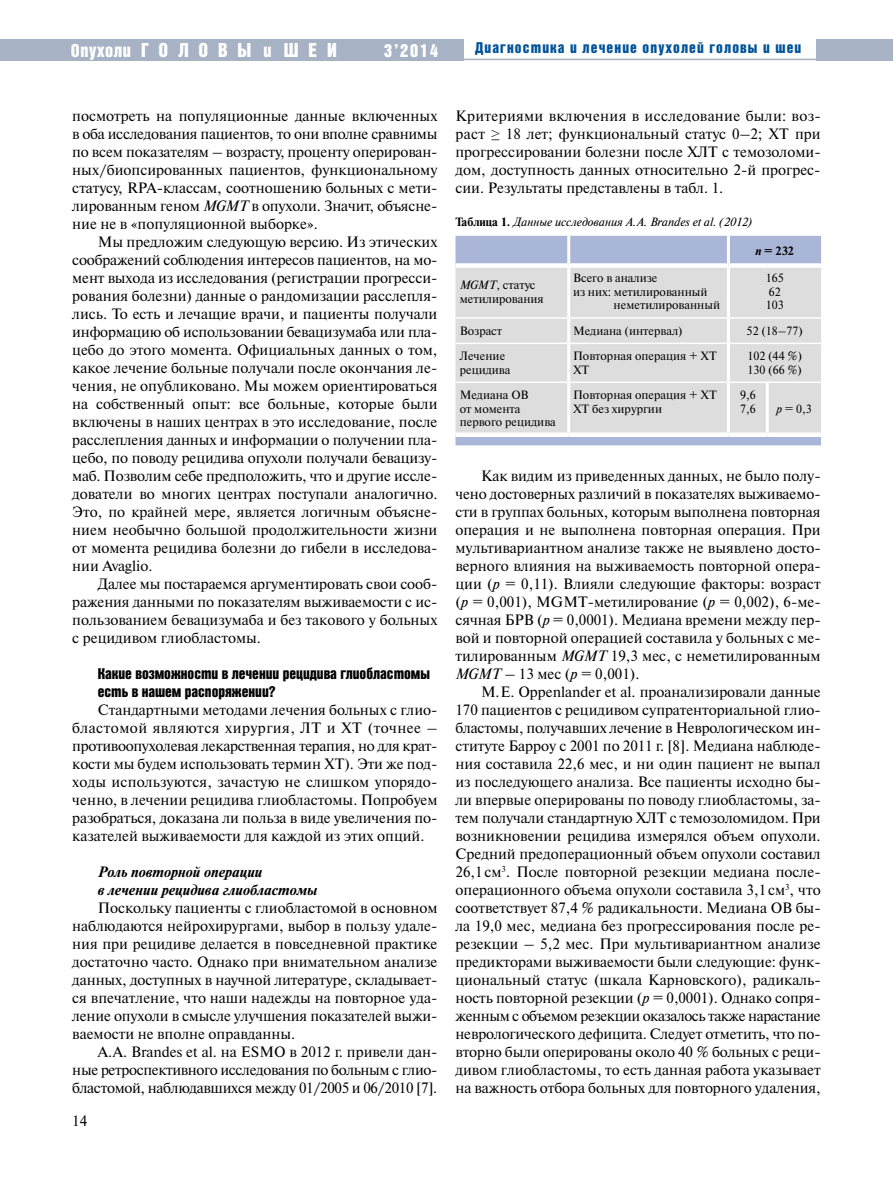
<style>
.page{position:relative;width:893px;height:1191px;background:#fff}
.page>*{position:absolute;margin:0;border:0;box-sizing:border-box;transform-origin:0 0}
.t1{font:19.5px "Bastion Kontrast Alt C";letter-spacing:.5em;color:#fff}
.t2{font:18px "Bastion Kontrast Alt C";color:#fff}
.t3{font:15px/18px "Newton C";color:#000;text-align:justify}
.t4{font:15px/18px "Newton C";letter-spacing:-.02em;color:#000}
.t5{font:15px/18px "Bastion Kontrast Alt C";color:#000}
.t6{font:italic 700 15px/18px "Newton C";color:#000}
.t7{font:15px "Bastion Kontrast Alt C";letter-spacing:.075em;color:#005398}
.t8{font:12px/13.5px "Newton C";color:#000}
.t9{font:italic 12px "Newton C";color:#000}
.t10{font:700 12px "Newton C";color:#000}
.s1{font-size:18px}
.s2{font-style:italic}
.s3{font-family:"Times New Roman"}
.s4{font-weight:700;font-style:normal}
</style>
<div class="page">
<div style="left:0;top:39px;width:463px;height:21px;background:#a7b2c5"></div>
<div style="left:816px;top:39px;width:77px;height:21px;background:#a7b2c5"></div>
<hr style="left:445px;top:59px;width:377px;height:1px;background:#a7b2c5">
<div style="left:455px;top:236px;width:366px;height:209px;background:#aab6d7"></div>
<div style="left:455px;top:268px;width:366px;height:164px;background:#ddddde"></div>
<hr style="left:567px;top:236px;width:3px;height:27px;background:#fff">
<hr style="left:567px;top:268px;width:3px;height:49px;background:#fff">
<hr style="left:567px;top:319px;width:3px;height:24px;background:#fff">
<hr style="left:567px;top:344px;width:3px;height:37px;background:#fff">
<hr style="left:567px;top:383px;width:3px;height:49px;background:#fff">
<hr style="left:727px;top:383px;width:3px;height:49px;background:#fff">
<hr style="left:766px;top:383px;width:3px;height:49px;background:#fff">
<hr style="left:455px;top:317px;width:114px;height:2px;background:#fff">
<hr style="left:569px;top:317px;width:159px;height:2px;background:#fff">
<hr style="left:455px;top:343px;width:114px;height:1px;background:#fff">
<hr style="left:569px;top:343px;width:159px;height:1px;background:#fff">
<hr style="left:455px;top:381px;width:114px;height:2px;background:#fff">
<hr style="left:569px;top:381px;width:159px;height:2px;background:#fff">
<div style="left:455px;top:432px;width:114px;height:5px;background:#fff"></div>
<div style="left:569px;top:432px;width:159px;height:5px;background:#fff"></div>
<div style="left:728px;top:432px;width:39px;height:5px;background:#fff"></div>
<div style="left:767px;top:432px;width:54px;height:5px;background:#fff"></div>
<div style="left:455px;top:263px;width:114px;height:5px;background:#fff"></div>
<div style="left:569px;top:263px;width:159px;height:5px;background:#fff"></div>
<hr style="left:727px;top:236px;width:3px;height:27px;background:#fff">
<hr style="left:727px;top:319px;width:3px;height:24px;background:#fff">
<hr style="left:728px;top:343px;width:39px;height:1px;background:#fff">
<hr style="left:767px;top:343px;width:54px;height:1px;background:#fff">
<hr style="left:728px;top:381px;width:39px;height:2px;background:#fff">
<hr style="left:767px;top:381px;width:54px;height:2px;background:#fff">
<hr style="left:727px;top:344px;width:3px;height:37px;background:#fff">
<div style="left:728px;top:263px;width:39px;height:5px;background:#fff"></div>
<div style="left:767px;top:263px;width:54px;height:5px;background:#fff"></div>
<hr style="left:727px;top:268px;width:3px;height:49px;background:#fff">
<hr style="left:728px;top:317px;width:39px;height:2px;background:#fff">
<hr style="left:767px;top:317px;width:54px;height:2px;background:#fff">
<h1 class="t1" style="left:71px;top:40px;width:267px"><span class="s1">Опухоли</span>ГОЛОВЫ <span class="s1">и</span> ШЕИ</h1>
<p class="t2" style="left:384px;top:41px;width:56px">3’2014</p>
<p class="t7" style="left:475px;top:40px;width:328px">Диагностика и лечение опухолей головы и шеи</p>
<p class="t3" style="left:72px;top:106px;width:367px">посмотреть на популяционные данные включенных в оба исследования пациентов, то они вполне сравнимы по всем показателям – возрасту, проценту оперирован&shy;ных/биопсированных пациентов, функциональному статусу, RPA-классам, соотношению больных с мети&shy;лированным геном <span class="s2">MGMT</span> в опухоли. Значит, объясне&shy;ние не в «популяционной выборке».</p>
<p class="t3" style="left:72px;top:232px;width:367px;text-align:left;text-indent:26px">Мы предложим следующую версию. Из этических соображений соблюдения интересов пациентов, на мо&shy;мент выхода из исследования (регистрации прогресси&shy;рования болезни) данные о рандомизации расслепля&shy;лись. То есть и лечащие врачи, и пациенты получали информацию об использовании бевацизумаба или пла&shy;цебо до этого момента. Официальных данных о том, какое лечение больные получали после окончания ле&shy;чения, не опубликовано. Мы можем ориентироваться на собственный опыт: все больные, которые были включены в наших центрах в это исследование, после расслепления данных и информации о получении пла&shy;цебо, по поводу рецидива опухоли получали бевацизу&shy;маб. Позволим себе предположить, что и другие иссле&shy;дователи во многих центрах поступали аналогично.<br>Это, по крайней мере, является логичным объясне&shy;нием необычно большой продолжительности жизни от момента рецидива болезни до гибели в исследова&shy;нии Avaglio.</p>
<p class="t3" style="left:72px;top:574px;width:367px;text-indent:26px">Далее мы постараемся аргументировать свои сооб&shy;ражения данными по показателям выживаемости с ис&shy;пользованием бевацизумаба и без такового у больных с рецидивом глиобластомы.</p>
<p class="t5" style="left:98px;top:664px;width:334px">Какие возможности в лечении рецидива глиобластомы есть в нашем распоряжении?</p>
<p class="t3" style="left:72px;top:700px;width:367px;text-indent:26px">Стандартными методами лечения больных с глио&shy;бластомой являются хирургия, ЛТ и ХТ (точнее – противоопухолевая лекарственная терапия, но для крат&shy;кости мы будем использовать термин ХТ). Эти же под&shy;ходы используются, зачастую не слишком упорядо&shy;ченно, в лечении рецидива глиобластомы. Попробуем разобраться, доказана ли польза в виде увеличения по&shy;казателей выживаемости для каждой из этих опций.</p>
<p class="t6" style="left:98px;top:862px;width:221px">Роль повторной операции<br>в лечении рецидива глиобластомы</p>
<p class="t3" style="left:72px;top:898px;width:367px;text-indent:26px">Поскольку пациенты с глиобластомой в основном наблюдаются нейрохирургами, выбор в пользу удале&shy;ния при рецидиве делается в повседневной практике достаточно часто. Однако при внимательном анализе данных, доступных в научной литературе, складывает&shy;ся впечатление, что наши надежды на повторное уда&shy;ление опухоли в смысле улучшения показателей выжи&shy;ваемости не вполне оправданны.</p>
<p class="t4" style="left:72px;top:1042px;width:367px;text-indent:26px">A.A. Brandes et al. на ESMO в 2012 г. привели дан&shy;ные ретроспективного исследования по больным с глио&shy;бластомой, наблюдавшихся между 01/2005 и 06/2010 [7].</p>
<p class="t3" style="left:72px;top:1112px;width:16px">14</p>
<p class="t3" style="left:455px;top:106px;width:367px">Критериями включения в исследование были: воз&shy;раст <span class="s3">≥</span> 18 лет; функциональный статус 0–2; ХТ при прогрессировании болезни после ХЛТ с темозоломи&shy;дом, доступность данных относительно 2‑й прогрес&shy;сии. Результаты представлены в табл. 1.</p>
<p class="t9" style="left:455px;top:215px;width:298px"><span class="s4">Таблица 1.</span> Данные исследования A.A. Brandes et al. (2012)</p>
<p class="t10" style="left:755px;top:244px;width:40px"><span class="s2">n</span> = 232</p>
<p class="t8" style="left:460px;top:278px;width:86px"><span class="s2">MGMT</span>, статус метилирования</p>
<p class="t8" style="left:766px;top:272px;width:19px">165<br>62<br>103</p>
<p class="t8" style="left:573px;top:272px;width:86px">Всего в анализе</p>
<p class="t8" style="left:573px;top:285px;width:136px">из них: метилированный</p>
<p class="t8" style="left:614px;top:299px;width:108px">неметилированный</p>
<p class="t8" style="left:460px;top:324px;width:44px">Возраст</p>
<p class="t8" style="left:573px;top:324px;width:111px">Медиана (интервал)</p>
<p class="t8" style="left:747px;top:324px;width:58px">52 (18–77)</p>
<p class="t8" style="left:460px;top:349px;width:52px">Лечение рецидива</p>
<p class="t8" style="left:573px;top:349px;width:145px">Повторная операция + ХТ<br>ХТ</p>
<p class="t8" style="left:747px;top:349px;width:56px">102 (44 %)<br>130 (66 %)</p>
<p class="t8" style="left:460px;top:388px;width:98px">Медиана ОВ<br>от момента первого рецидива</p>
<p class="t8" style="left:573px;top:388px;width:145px">Повторная операция + ХТ<br>ХТ без хирургии</p>
<p class="t8" style="left:740px;top:388px;width:17px">9,6<br>7,6</p>
<p class="t8" style="left:776px;top:402px;width:37px"><span class="s2">p</span> = 0,3</p>
<p class="t3" style="left:455px;top:466px;width:367px;text-indent:26px">Как видим из приведенных данных, не было полу&shy;чено достоверных различий в показателях выживаемо&shy;сти в группах больных, которым выполнена повторная операция и не выполнена повторная операция. При мультивариантном анализе также не выявлено досто&shy;верного влияния на выживаемость повторной опера&shy;ции (<span class="s2">p</span> = 0,11). Влияли следующие факторы: возраст (<span class="s2">p</span> = 0,001), MGMT-метилирование (<span class="s2">p</span> = 0,002), 6‑ме&shy;сячная БРВ (<span class="s2">p</span> = 0,0001). Медиана времени между пер&shy;вой и повторной операцией составила у больных с ме&shy;тилированным <span class="s2">MGMT</span> 19,3 мес, с неметилированным <span class="s2">MGMT</span> – 13 мес (<span class="s2">p</span> = 0,001).</p>
<p class="t3" style="left:455px;top:682px;width:367px;text-align:left;text-indent:26px">M.E. Oppenlander et al. проанализировали данные 170 пациентов с рецидивом супратенториальной глио&shy;бластомы, получавших лечение в Неврологическом ин&shy;ституте Барроу с 2001 по 2011 г. [8]. Медиана наблюде&shy;ния составила 22,6 мес, и ни один пациент не выпал из последующего анализа. Все пациенты исходно бы&shy;ли впервые оперированы по поводу глиобластомы, за&shy;тем получали стандартную ХЛТ с темозоломидом. При возникновении рецидива измерялся объем опухоли.<br>Средний предоперационный объем опухоли составил 26,1 см<sup>3</sup>. После повторной резекции медиана после&shy;операционного объема опухоли составила 3,1см<sup>3</sup>, что соответствует 87,4 % радикальности. Медиана ОВ бы&shy;ла 19,0 мес, медиана без прогрессирования после ре&shy;резекции – 5,2 мес. При мультивариантном анализе предикторами выживаемости были следующие: функ&shy;циональный статус (шкала Карновского), радикаль&shy;ность повторной резекции (<span class="s2">р</span> = 0,0001). Однако сопря&shy;женным с объемом резекции оказалось также нарастание неврологического дефицита. Следует отметить, что по&shy;вторно были оперированы около 40 % больных с реци&shy;дивом глиобластомы, то есть данная работа указывает на важность отбора больных для повторного удаления,</p>
</div>
